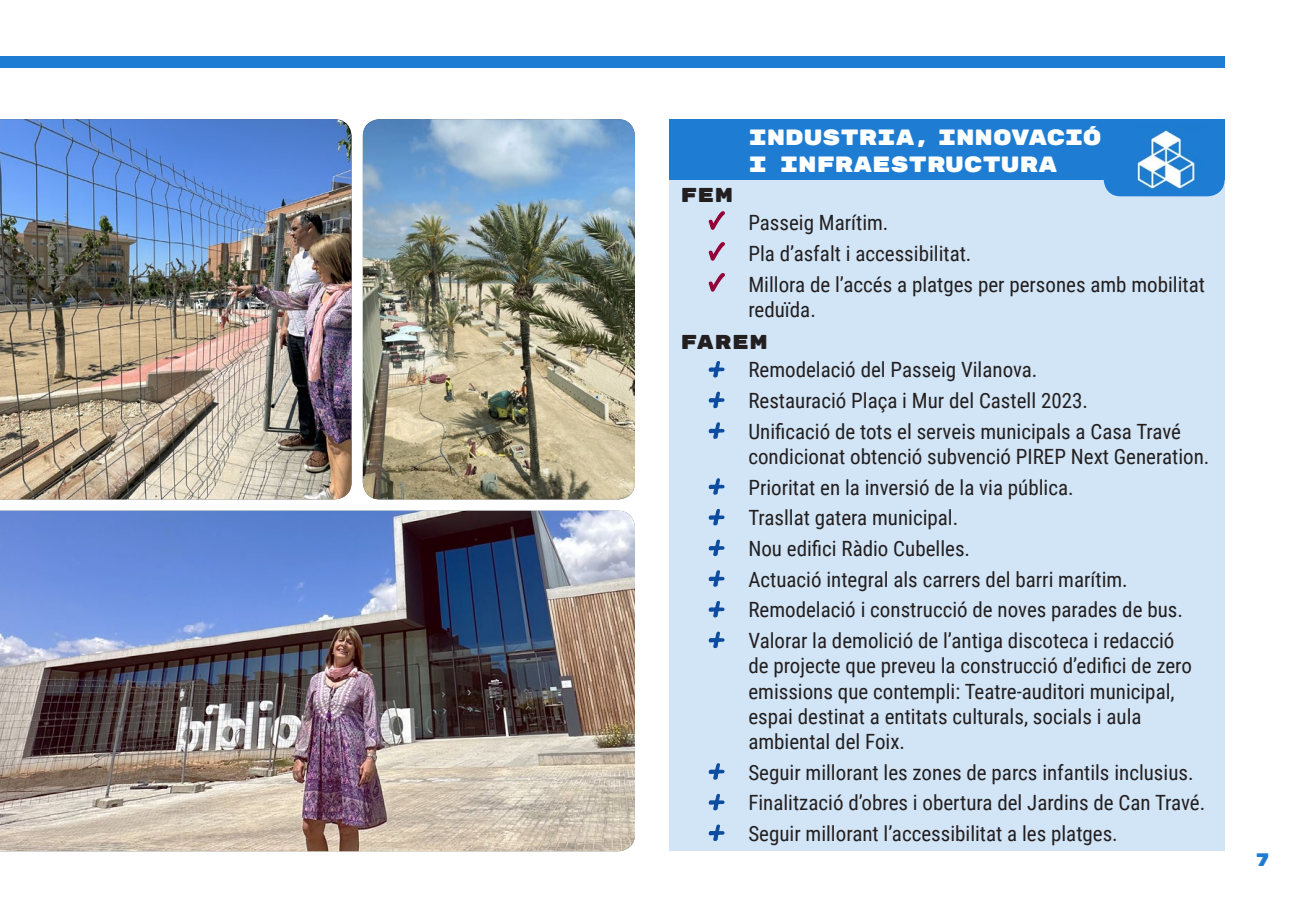
<style>
.page{position:relative;width:1304px;height:908px;background:#fff}
.page>*{position:absolute;margin:0;border:0;box-sizing:border-box;transform-origin:0 0}
.t1{font:22px/26.4px "Rubik Mono One";letter-spacing:-.015em;color:#fff}
.t2{font:21px/30.6px "Roboto Condensed";color:#231f20}
.t3{font:20px "Rubik Mono One";letter-spacing:.03em;color:#231f20}
.t4{font:18px "Rubik Mono One";color:#1e7dd2}
</style>
<div class="page">
<div style="left:0;top:57px;width:1225px;height:11px;background:#1e7dd2"></div>
<img style="left:0;top:119px;width:351px;height:380px">
<img style="left:363px;top:119px;width:272px;height:380px">
<div style="left:669px;top:119px;width:556px;height:61px;background:#1e7dd2"></div>
<div style="left:669px;top:180px;width:556px;height:670px;background:#d2e5f6"></div>
<svg style="left:708px;top:211px;width:17px;height:19px"></svg>
<svg style="left:708px;top:242px;width:17px;height:19px"></svg>
<svg style="left:708px;top:273px;width:17px;height:19px"></svg>
<svg style="left:708px;top:361px;width:17px;height:78px"></svg>
<svg style="left:708px;top:478px;width:17px;height:171px"></svg>
<svg style="left:708px;top:763px;width:17px;height:78px"></svg>
<img style="left:1104px;top:130px;width:121px;height:66px">
<img style="left:0;top:510px;width:635px;height:340px">
<p class="t3" style="left:680px;top:184px;width:54px">FEM</p>
<p class="t1" style="left:748px;top:125px;width:355px">INDUSTRIA, INNOVACIÓ<br>I INFRAESTRUCTURA</p>
<p class="t2" style="left:748px;top:206px;width:458px">Passeig Marítim.<br>Pla d’asfalt i accessibilitat.<br>Millora de l’accés a platges per persones amb mobilitat</p>
<p class="t2" style="left:748px;top:293px;width:69px">reduïda.</p>
<p class="t3" style="left:680px;top:332px;width:88px">FAREM</p>
<p class="t2" style="left:748px;top:354px;width:434px">Remodelació del Passeig Vilanova.<br>Restauració Plaça i Mur del Castell 2023.<br>Unificació de tots el serveis municipals a Casa Travé</p>
<p class="t2" style="left:748px;top:440px;width:463px">condicionat obtenció subvenció PIREP Next Generation.<br>Prioritat en la inversió de la via pública.<br>Trasllat gatera municipal.<br>Nou edifici Ràdio Cubelles.<br>Actuació integral als carrers del barri marítim.<br>Remodelació i construcció de noves parades de bus.<br>Valorar la demolició de l’antiga discoteca i redacció</p>
<p class="t2" style="left:748px;top:652px;width:445px;line-height:25.2px">de projecte que preveu la construcció d’edifici de zero emissions que contempli: Teatre-auditori municipal, espai destinat a entitats culturals, socials i aula ambiental del Foix.</p>
<p class="t2" style="left:748px;top:755px;width:458px">Seguir millorant les zones de parcs infantils inclusius.<br>Finalització d’obres i obertura del Jardins de Can Travé.<br>Seguir millorant l’accessibilitat a les platges.</p>
<p class="t4" style="left:1255px;top:849px;width:17px">7</p>
</div>
